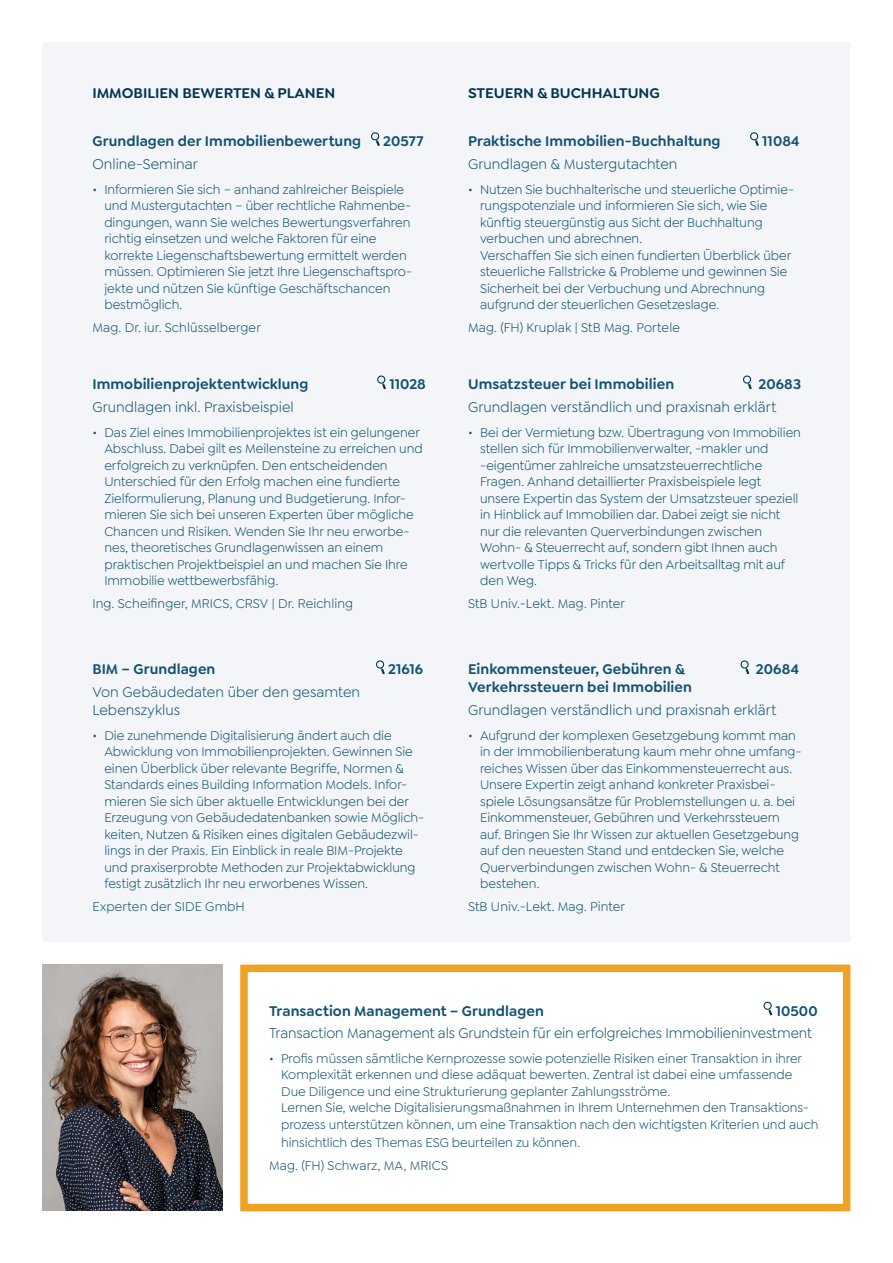
<style>
.page{position:relative;width:893px;height:1263px;background:#fff}
.page>*{position:absolute;margin:0;border:0;box-sizing:border-box;transform-origin:0 0}
.t1{font:600 15px "Goldplay";letter-spacing:.005em;color:#135271}
.t2{font:15px/18px "Goldplay";letter-spacing:.005em;color:#135271}
.t3{font:15px "Goldplay";letter-spacing:.005em;color:#135271;scale:.96 1}
.t4{font:600 15px "Goldplay";color:#003654}
.t5{font:13.5px/16.5px "Goldplay";letter-spacing:-.005em;color:#135271}
</style>
<div class="page">
<div style="left:43px;top:43px;width:807px;height:899px;background:#f3f5f8"></div>
<div style="left:240px;top:964px;width:610px;height:247px;border:8px solid #efa223"></div>
<img style="left:43px;top:964px;width:179px;height:247px">
<svg style="left:763px;top:1001px;width:10px;height:15px"></svg>
<svg style="left:371px;top:132px;width:9px;height:14px"></svg>
<svg style="left:377px;top:375px;width:9px;height:15px"></svg>
<svg style="left:376px;top:660px;width:9px;height:15px"></svg>
<svg style="left:743px;top:375px;width:9px;height:15px"></svg>
<svg style="left:740px;top:660px;width:10px;height:15px"></svg>
<svg style="left:750px;top:132px;width:9px;height:14px"></svg>
<p class="t4" style="left:92px;top:83px;width:245px">IMMOBILIEN BEWERTEN &amp; PLANEN</p>
<p class="t1" style="left:92px;top:132px;width:270px">Grundlagen der Immobilienbewertung</p>
<p class="t1" style="left:383px;top:132px;width:42px">20577</p>
<p class="t2" style="left:92px;top:154px;width:107px">Online-Seminar</p>
<p class="t5" style="left:104px;top:181px;width:309px;text-indent:-12px">• Informieren Sie sich – anhand zahlreicher Beispiele und Mustergutachten – über rechtliche Rahmenbe&shy;dingungen, wann Sie welches Bewertungsverfahren richtig einsetzen und welche Faktoren für eine korrekte Liegenschaftsbewertung ermittelt werden müssen. Optimieren Sie jetzt Ihre Liegenschaftspro&shy;jekte und nützen Sie künftige Geschäftschancen bestmöglich.</p>
<p class="t5" style="left:92px;top:319px;width:170px">Mag. Dr. iur. Schlüsselberger</p>
<p class="t1" style="left:92px;top:375px;width:218px">Immobilienprojektentwicklung</p>
<p class="t1" style="left:389px;top:375px;width:38px">11028</p>
<p class="t2" style="left:92px;top:398px;width:203px">Grundlagen inkl. Praxisbeispiel</p>
<p class="t5" style="left:104px;top:424px;width:320px;text-indent:-12px">• Das Ziel eines Immobilienprojektes ist ein gelungener Abschluss. Dabei gilt es Meilensteine zu erreichen und erfolgreich zu verknüpfen. Den entscheidenden Unterschied für den Erfolg machen eine fundierte Zielformulierung, Planung und Budgetierung. Infor&shy;mieren Sie sich bei unseren Experten über mögliche Chancen und Risiken. Wenden Sie Ihr neu erworbe&shy;nes, theoretisches Grundlagenwissen an einem praktischen Projektbeispiel an und machen Sie Ihre Immobilie wettbewerbsfähig.</p>
<p class="t5" style="left:92px;top:595px;width:262px">Ing. Scheifinger, MRICS, CRSV | Dr. Reichling</p>
<p class="t1" style="left:92px;top:660px;width:125px">BIM – Grundlagen</p>
<p class="t1" style="left:388px;top:660px;width:37px">21616</p>
<p class="t2" style="left:92px;top:683px;width:269px">Von Gebäudedaten über den gesamten<br>Lebenszyklus</p>
<p class="t5" style="left:104px;top:727px;width:321px;text-indent:-12px">• Die zunehmende Digitalisierung ändert auch die Abwicklung von Immobilienprojekten. Gewinnen Sie einen Überblick über relevante Begriffe, Normen &amp; Standards eines Building Information Models. Infor&shy;mieren Sie sich über aktuelle Entwicklungen bei der Erzeugung von Gebäudedatenbanken sowie Möglich&shy;keiten, Nutzen &amp; Risiken eines digitalen Gebäudezwil&shy;lings in der Praxis. Ein Einblick in reale BIM-Projekte und praxiserprobte Methoden zur Projektabwicklung festigt zusätzlich Ihr neu erworbenes Wissen.</p>
<p class="t5" style="left:92px;top:898px;width:154px">Experten der SIDE GmbH</p>
<p class="t4" style="left:468px;top:83px;width:193px">STEUERN &amp; BUCHHALTUNG</p>
<p class="t1" style="left:468px;top:132px;width:254px">Praktische Immobilien-Buchhaltung</p>
<p class="t1" style="left:762px;top:132px;width:39px">11084</p>
<p class="t2" style="left:468px;top:154px;width:211px">Grundlagen &amp; Mustergutachten</p>
<p class="t5" style="left:480px;top:181px;width:316px;text-indent:-12px">• Nutzen Sie buchhalterische und steuerliche Optimie&shy;rungspotenziale und informieren Sie sich, wie Sie künftig steuergünstig aus Sicht der Buchhaltung verbuchen und abrechnen.<br>Verschaffen Sie sich einen fundierten Überblick über steuerliche Fallstricke &amp; Probleme und gewinnen Sie Sicherheit bei der Verbuchung und Abrechnung aufgrund der steuerlichen Gesetzeslage.</p>
<p class="t5" style="left:468px;top:319px;width:213px">Mag. (FH) Kruplak | StB Mag. Portele</p>
<p class="t1" style="left:468px;top:375px;width:208px">Umsatzsteuer bei Immobilien</p>
<p class="t1" style="left:758px;top:375px;width:44px">20683</p>
<p class="t2" style="left:468px;top:398px;width:310px">Grundlagen verständlich und praxisnah erklärt</p>
<p class="t5" style="left:480px;top:424px;width:322px;text-indent:-12px">• Bei der Vermietung bzw. Übertragung von Immobilien stellen sich für Immobilienverwalter, -makler und -eigentümer zahlreiche umsatzsteuerrechtliche Fragen. Anhand detaillierter Praxisbeispiele legt unsere Expertin das System der Umsatzsteuer speziell in Hinblick auf Immobilien dar. Dabei zeigt sie nicht nur die relevanten Querverbindungen zwischen Wohn- &amp; Steuerrecht auf, sondern gibt Ihnen auch wertvolle Tipps &amp; Tricks für den Arbeitsalltag mit auf den Weg.</p>
<p class="t5" style="left:468px;top:595px;width:158px">StB Univ.-Lekt. Mag. Pinter</p>
<p class="t1" style="left:468px;top:660px;width:218px">Einkommensteuer, Gebühren &amp;</p>
<p class="t1" style="left:756px;top:660px;width:45px">20684</p>
<p class="t1" style="left:468px;top:678px;width:225px">Verkehrssteuern bei Immobilien</p>
<p class="t2" style="left:468px;top:701px;width:310px">Grundlagen verständlich und praxisnah erklärt</p>
<p class="t5" style="left:480px;top:727px;width:323px;text-indent:-12px">• Aufgrund der komplexen Gesetzgebung kommt man in der Immobilienberatung kaum mehr ohne umfang&shy;reiches Wissen über das Einkommensteuerrecht aus.<br>Unsere Expertin zeigt anhand konkreter Praxisbei&shy;spiele Lösungsansätze für Problemstellungen u. a. bei Einkommensteuer, Gebühren und Verkehrssteuern auf. Bringen Sie Ihr Wissen zur aktuellen Gesetzgebung auf den neuesten Stand und entdecken Sie, welche Querverbindungen zwischen Wohn- &amp; Steuerrecht bestehen.</p>
<p class="t5" style="left:468px;top:898px;width:158px">StB Univ.-Lekt. Mag. Pinter</p>
<p class="t1" style="left:269px;top:1001px;width:276px">Transaction Management – Grundlagen</p>
<p class="t1" style="left:776px;top:1001px;width:44px">10500</p>
<p class="t3" style="left:269px;top:1024px;width:567px">Transaction Management als Grundstein für ein erfolgreiches Immobilieninvestment</p>
<p class="t5" style="left:281px;top:1050px;width:539px;text-indent:-12px">• Profis müssen sämtliche Kernprozesse sowie potenzielle Risiken einer Transaktion in ihrer Komplexität erkennen und diese adäquat bewerten. Zentral ist dabei eine umfassende Due Diligence und eine Strukturierung geplanter Zahlungsströme.<br>Lernen Sie, welche Digitalisierungsmaßnahmen in Ihrem Unternehmen den Transaktions&shy;prozess unterstützen können, um eine Transaktion nach den wichtigsten Kriterien und auch</p>
<p class="t5" style="left:269px;top:1131px;width:313px;line-height:23px;text-indent:12px">hinsichtlich des Themas ESG beurteilen zu können.<br>Mag. (FH) Schwarz, MA, MRICS</p>
</div>
